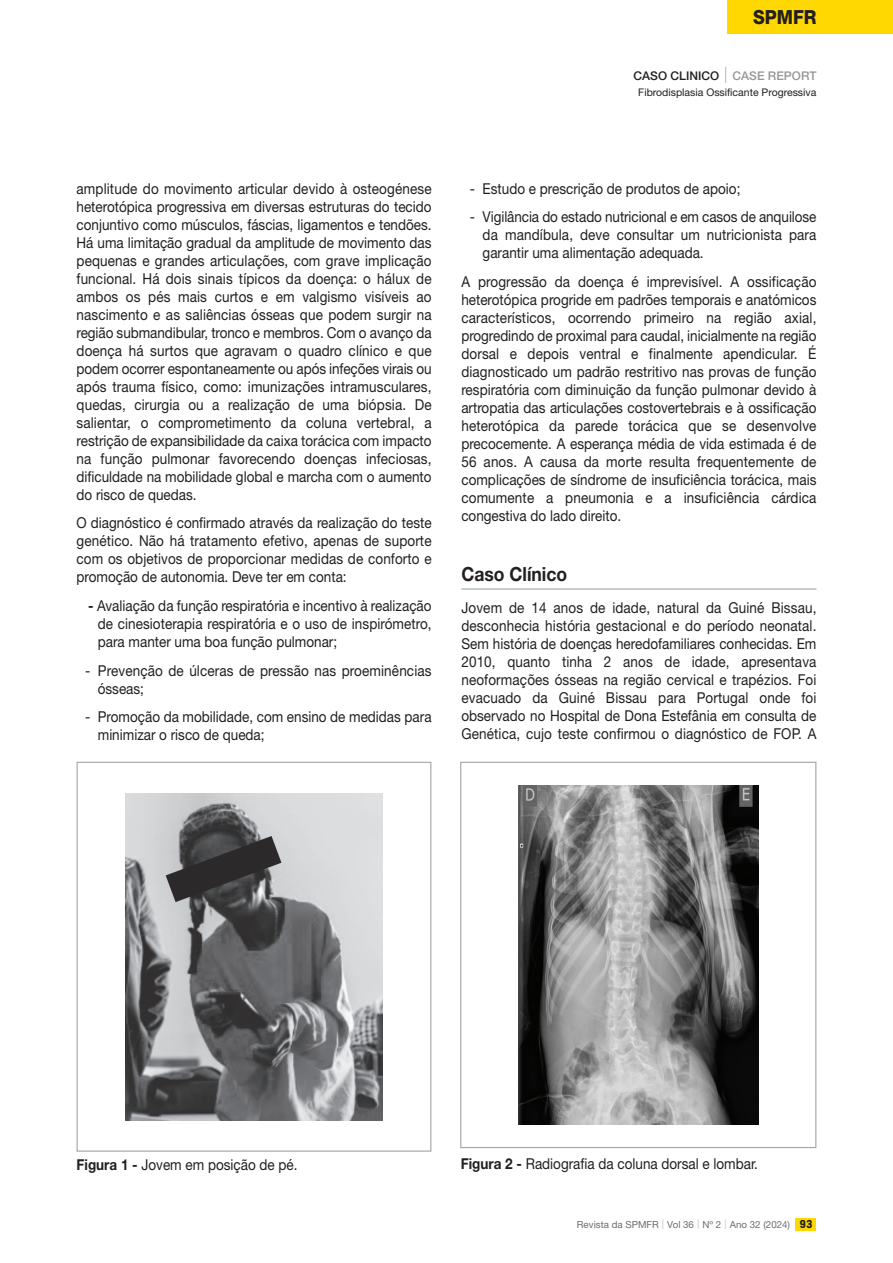
<style>
.page{position:relative;width:893px;height:1263px;background:#fff}
.page>*{position:absolute;margin:0;border:0;box-sizing:border-box;transform-origin:0 0}
.t1{font:700 19.5px "Helvetica Neue LT Std";color:#231f20;scale:.9 1}
.t2{font:800 19.5px "Helvetica Neue LT Std";color:#231f20;scale:.9 1}
.t3{font:15px/18px "Helvetica Neue LT Std";color:#231f20;text-align:justify;scale:.9 1}
.t4{font:500 12px "Helvetica Neue LT Std";color:#231f20}
.t5{font:10.5px "Helvetica Neue LT Std";color:#231f20}
.t6{font:9.75px "Helvetica Neue LT Std";color:#6c6d70}
.s1{font-weight:200;font-stretch:condensed;font-size:22.5px;color:#6c6d70}
.s2{color:#95979a}
.s3{font-weight:700}
.s4{font-weight:300;font-size:13.5px;color:#d1d2d4}
.s5{font-family:"Kelson";font-weight:700;font-size:10.5px;color:#231f20}
</style>
<div class="page">
<hr style="left:461px;top:588px;width:355px;height:2px;background:#a8a9ad">
<div style="left:727px;top:0;width:166px;height:34px;background:#ffd801"></div>
<div style="left:795px;top:1217px;width:21px;height:13px;background:#ffd801"></div>
<div style="left:77px;top:762px;width:354px;height:390px;border:1px solid #a8a9ad"></div>
<img style="left:125px;top:793px;width:257px;height:327px">
<img style="left:519px;top:785px;width:239px;height:339px">
<div style="left:460px;top:762px;width:356px;height:386px;border:1px solid #a8a9ad"></div>
<h1 class="t2" style="left:753px;top:5px;width:72px">SPMFR</h1>
<p class="t4" style="left:634px;top:68px;width:184px">CASO CLINICO <span class="s1">I</span> <span class="s2">CASE REPORT</span></p>
<p class="t5" style="left:638px;top:86px;width:180px">Fibrodisplasia Ossificante Progressiva</p>
<p class="t3" style="left:77px;top:179px;width:396px">amplitude do movimento articular devido à osteogénese heterotópica progressiva em diversas estruturas do tecido conjuntivo como músculos, fáscias, ligamentos e tendões.<br>Há uma limitação gradual da amplitude de movimento das pequenas e grandes articulações, com grave implicação funcional. Há dois sinais típicos da doença: o hálux de ambos os pés mais curtos e em valgismo visíveis ao nascimento e as saliências ósseas que podem surgir na região submandibular, tronco e membros. Com o avanço da doença há surtos que agravam o quadro clínico e que podem ocorrer espontaneamente ou após infeções virais ou após trauma físico, como: imunizações intramusculares, quedas, cirurgia ou a realização de uma biópsia. De salientar, o comprometimento da coluna vertebral, a restrição de expansibilidade da caixa torácica com impacto na função pulmonar favorecendo doenças infeciosas, dificuldade na mobilidade global e marcha com o aumento do risco de quedas.</p>
<p class="t3" style="left:77px;top:514px;width:396px">O diagnóstico é confirmado através da realização do teste genético. Não há tratamento efetivo, apenas de suporte com os objetivos de proporcionar medidas de conforto e promoção de autonomia. Deve ter em conta:</p>
<p class="t3" style="left:98px;top:596px;width:372px;text-indent:-9px"><span class="s3">-</span> Avaliação da função respiratória e incentivo à realização de cinesioterapia respiratória e o uso de inspirómetro, para manter uma boa função pulmonar;</p>
<p class="t3" style="left:98px;top:661px;width:372px;text-indent:-13px">- Prevenção de úlceras de pressão nas proeminências ósseas;</p>
<p class="t3" style="left:98px;top:708px;width:372px;text-indent:-13px">- Promoção da mobilidade, com ensino de medidas para minimizar o risco de queda;</p>
<p class="t3" style="left:470px;top:179px;width:302px">- Estudo e prescrição de produtos de apoio;</p>
<p class="t3" style="left:483px;top:208px;width:372px;text-indent:-13px">- Vigilância do estado nutricional e em casos de anquilose da mandíbula, deve consultar um nutricionista para garantir uma alimentação adequada.</p>
<p class="t3" style="left:461px;top:272px;width:396px">A progressão da doença é imprevisível. A ossificação heterotópica progride em padrões temporais e anatómicos característicos, ocorrendo primeiro na região axial, progredindo de proximal para caudal, inicialmente na região dorsal e depois ventral e finalmente apendicular. É diagnosticado um padrão restritivo nas provas de função respiratória com diminuição da função pulmonar devido à artropatia das articulações costovertebrais e à ossificação heterotópica da parede torácica que se desenvolve precocemente. A esperança média de vida estimada é de 56 anos. A causa da morte resulta frequentemente de complicações de síndrome de insuficiência torácica, mais comumente a pneumonia e a insuficiência cárdica congestiva do lado direito.</p>
<h1 class="t1" style="left:461px;top:562px;width:119px">Caso Clínico</h1>
<p class="t3" style="left:461px;top:599px;width:396px">Jovem de 14 anos de idade, natural da Guiné Bissau, desconhecia história gestacional e do período neonatal.<br>Sem história de doenças heredofamiliares conhecidas. Em 2010, quanto tinha 2 anos de idade, apresentava neoformações ósseas na região cervical e trapézios. Foi evacuado da Guiné Bissau para Portugal onde foi observado no Hospital de Dona Estefânia em consulta de Genética, cujo teste confirmou o diagnóstico de FOP. A</p>
<p class="t3" style="left:77px;top:1156px;width:247px"><span class="s3">Figura 1 -</span> Jovem em posição de pé.</p>
<p class="t3" style="left:461px;top:1154px;width:332px"><span class="s3">Figura 2 -</span> Radiografia da coluna dorsal e lombar.</p>
<p class="t6" style="left:577px;top:1218px;width:237px">Revista da SPMFR <span class="s4">I</span> Vol 36 <span class="s4">I</span> Nº 2 <span class="s4">I</span> Ano 32 (2024) <span class="s5">93</span></p>
</div>
